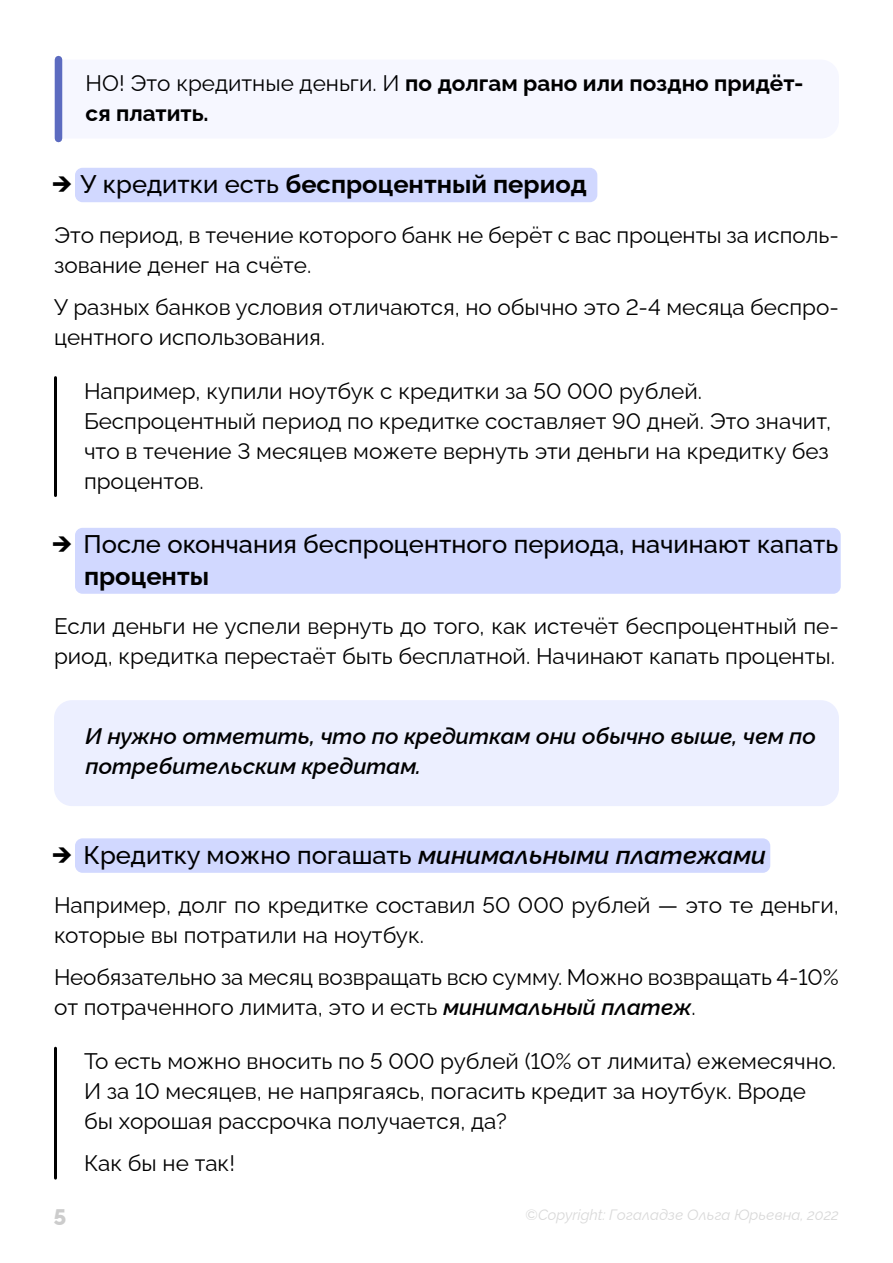
<style>
.page{position:relative;width:893px;height:1263px;background:#fff}
.page>*{position:absolute;margin:0;border:0;box-sizing:border-box;transform-origin:0 0}
.t1{font:500 25.5px/31.5px "Raleway";color:#000}
.t2{font:700 25.5px "Raleway";color:#000}
.t3{font:22.5px/30px "Raleway";color:#000}
.t4{font:italic 600 22.5px/30px "Raleway";color:#000}
.t5{font:700 22.5px/30px "Raleway";color:#000}
.t6{font:800 22.5px "Raleway";color:#ccc}
.t7{font:italic 15px "Raleway";color:#d9d9d9}
.s1{font-weight:400}
.s2{font-family:"Gilroy";font-weight:800}
.s3{font-weight:500}
.s4{font-weight:700}
.s5{font-weight:600;font-style:italic}
</style>
<div class="page">
<div style="left:55px;top:60px;width:7px;height:79px;background:#5c6bc0"></div>
<div style="left:75px;top:168px;width:522px;height:34px;background:#d1d8ff;border-radius:8px"></div>
<hr style="left:54px;top:378px;width:3px;height:118px;background:#000">
<div style="left:75px;top:528px;width:766px;height:66px;background:#d1d8ff;border-radius:8px"></div>
<div style="left:54px;top:700px;width:785px;height:106px;background:#ecefff;border-radius:18px"></div>
<div style="left:75px;top:838px;width:695px;height:35px;background:#d1d8ff;border-radius:8px"></div>
<hr style="left:54px;top:1048px;width:3px;height:130px;background:#000">
<p class="t5" style="left:86px;top:66px;width:719px"><span class="s1">НО! Это кредитные деньги. И</span> по долгам рано или поздно придёт&shy;ся платить.</p>
<p class="t2" style="left:52px;top:164px;width:536px"><span class="s2">→</span> <span class="s3">У кредитки есть</span> беспроцентный период</p>
<p class="t3" style="left:54px;top:217px;width:786px">Это период, в течение которого банк не берёт с вас проценты за исполь&shy;зование денег на счёте.</p>
<p class="t3" style="left:54px;top:289px;width:786px">У разных банков условия отличаются, но обычно это 2-4 месяца беспро&shy;центного использования.</p>
<p class="t3" style="left:84px;top:373px;width:749px">Например, купили ноутбук с кредитки за 50 000 рублей.<br>Беспроцентный период по кредитке составляет 90 дней. Это значит, что в течение 3 месяцев можете вернуть эти деньги на кредитку без процентов.</p>
<p class="t1" style="left:84px;top:526px;width:756px;text-indent:-32px"><span class="s2">→</span> После окончания беспроцентного периода, начинают капать <span class="s4">проценты</span></p>
<p class="t3" style="left:54px;top:609px;width:786px">Если деньги не успели вернуть до того, как истечёт беспроцентный пе&shy;риод, кредитка перестаёт быть бесплатной. Начинают капать проценты.</p>
<p class="t4" style="left:86px;top:718px;width:732px">И нужно отметить, что по кредиткам они обычно выше, чем по потребительским кредитам.</p>
<p class="t1" style="left:52px;top:836px;width:716px"><span class="s2">→</span> Кредитку можно погашать <span class="s5">минимальными платежами</span></p>
<p class="t3" style="left:54px;top:888px;width:786px">Например, долг по кредитке составил 50 000 рублей — это те деньги, которые вы потратили на ноутбук.</p>
<p class="t3" style="left:54px;top:960px;width:786px">Необязательно за месяц возвращать всю сумму. Можно возвращать 4-10% от потраченного лимита, это и есть <span class="s5">минимальный платеж</span>.</p>
<p class="t3" style="left:84px;top:1044px;width:754px">То есть можно вносить по 5 000 рублей (10% от лимита) ежемесячно.<br>И за 10 месяцев, не напрягаясь, погасить кредит за ноутбук. Вроде бы хорошая рассрочка получается, да?</p>
<p class="t3" style="left:84px;top:1146px;width:152px">Как бы не так!</p>
<p class="t6" style="left:54px;top:1199px;width:14px">5</p>
<p class="t7" style="left:525px;top:1202px;width:315px">©Copyright: Гогаладзе Ольга Юрьевна, 2022</p>
</div>
